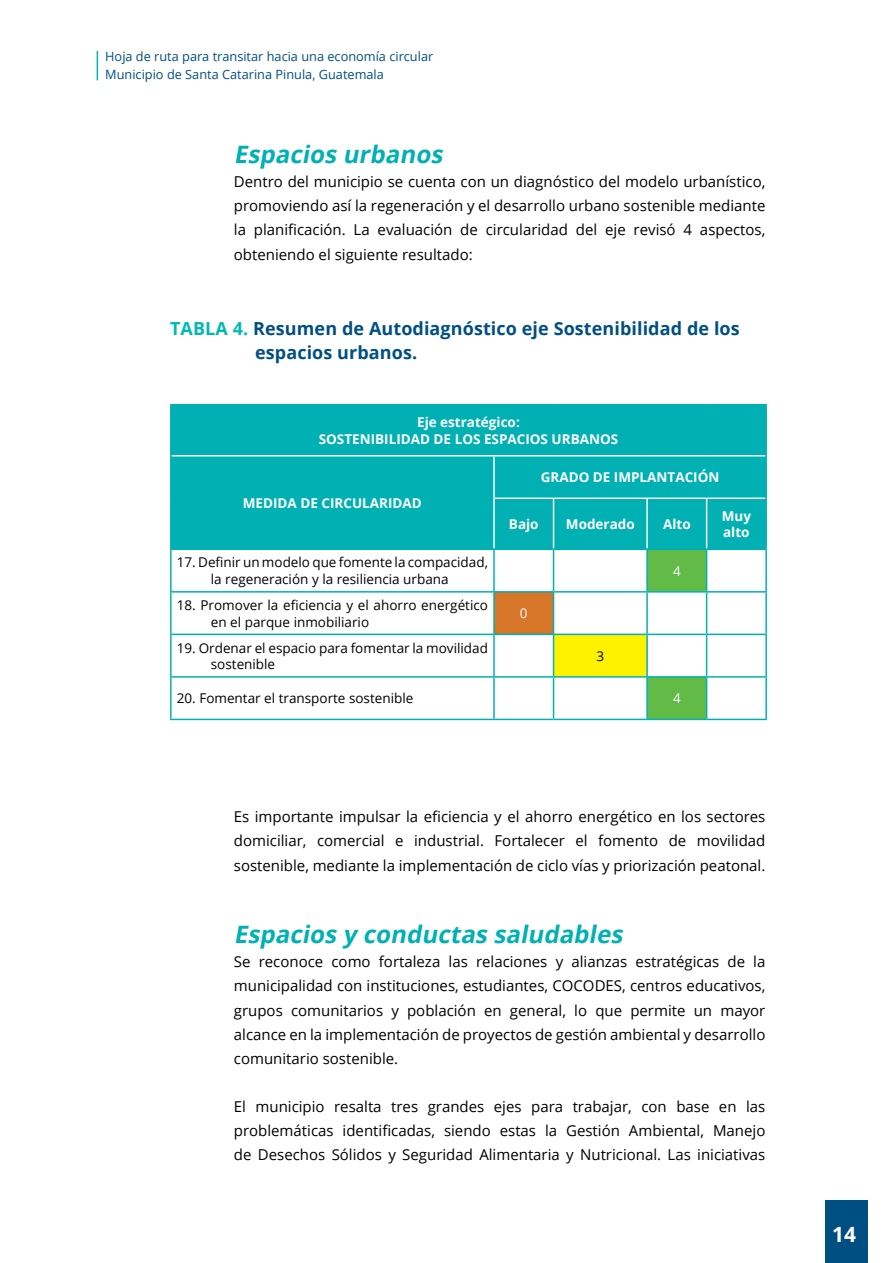
<style>
.page{position:relative;width:893px;height:1263px;background:#fff}
.page>*{position:absolute;margin:0;border:0;box-sizing:border-box;transform-origin:0 0}
.t1{font:italic 700 24px "Open Sans";color:#00b0b3}
.t2{font:700 21px "Open Sans";color:#fff}
.t3{font:700 18px/24.2px "Open Sans";letter-spacing:.005em;color:#004f83}
.t4{font:15px/24.2px "Open Sans";color:#000;text-align:justify}
.t5{font:13.5px/16.5px "Open Sans";color:#000}
.t6{font:700 13.5px/16.5px "Open Sans";color:#fff;text-align:center}
.t7{font:13.5px "Open Sans";color:#fff}
.t8{font:12.75px/18px "Open Sans";color:#004f83}
.s1{color:#00b9b6}
</style>
<div class="page">
<svg style="left:97px;top:51px;width:1px;height:29px"></svg>
<div style="left:826px;top:1201px;width:42px;height:62px;background:#004f83"></div>
<div style="left:172px;top:405px;width:593px;height:144px;background:#00b0b3"></div>
<svg style="left:648px;top:550px;width:58px;height:169px"></svg>
<div style="left:494px;top:592px;width:60px;height:42px;background:#d77528"></div>
<div style="left:554px;top:634px;width:93px;height:43px;background:#fff200"></div>
<hr style="left:170px;top:550px;width:2px;height:41px;background:#00b0b3">
<hr style="left:493px;top:550px;width:2px;height:41px;background:#00b0b3">
<hr style="left:553px;top:550px;width:1px;height:41px;background:#00b0b3">
<hr style="left:646px;top:550px;width:2px;height:41px;background:#00b0b3">
<hr style="left:706px;top:550px;width:1px;height:41px;background:#00b0b3">
<hr style="left:765px;top:550px;width:2px;height:41px;background:#00b0b3">
<hr style="left:170px;top:591px;width:324px;height:2px;background:#00b0b3">
<hr style="left:170px;top:593px;width:2px;height:41px;background:#00b0b3">
<hr style="left:494px;top:591px;width:59px;height:2px;background:#00b0b3">
<hr style="left:493px;top:593px;width:2px;height:41px;background:#00b0b3">
<hr style="left:554px;top:591px;width:93px;height:2px;background:#00b0b3">
<hr style="left:553px;top:593px;width:1px;height:41px;background:#00b0b3">
<hr style="left:647px;top:591px;width:60px;height:2px;background:#00b0b3">
<hr style="left:646px;top:593px;width:2px;height:41px;background:#00b0b3">
<hr style="left:707px;top:591px;width:60px;height:2px;background:#00b0b3">
<hr style="left:706px;top:593px;width:1px;height:41px;background:#00b0b3">
<hr style="left:765px;top:593px;width:2px;height:41px;background:#00b0b3">
<hr style="left:170px;top:634px;width:324px;height:1px;background:#00b0b3">
<hr style="left:170px;top:635px;width:2px;height:41px;background:#00b0b3">
<hr style="left:494px;top:634px;width:59px;height:1px;background:#00b0b3">
<hr style="left:493px;top:635px;width:2px;height:41px;background:#00b0b3">
<hr style="left:554px;top:634px;width:93px;height:1px;background:#00b0b3">
<hr style="left:553px;top:635px;width:1px;height:41px;background:#00b0b3">
<hr style="left:647px;top:634px;width:60px;height:1px;background:#00b0b3">
<hr style="left:646px;top:635px;width:2px;height:41px;background:#00b0b3">
<hr style="left:707px;top:634px;width:60px;height:1px;background:#00b0b3">
<hr style="left:706px;top:635px;width:1px;height:41px;background:#00b0b3">
<hr style="left:765px;top:635px;width:2px;height:41px;background:#00b0b3">
<hr style="left:170px;top:676px;width:324px;height:2px;background:#00b0b3">
<hr style="left:170px;top:678px;width:2px;height:41px;background:#00b0b3">
<hr style="left:494px;top:676px;width:59px;height:2px;background:#00b0b3">
<hr style="left:493px;top:678px;width:2px;height:41px;background:#00b0b3">
<hr style="left:554px;top:676px;width:93px;height:2px;background:#00b0b3">
<hr style="left:553px;top:678px;width:1px;height:41px;background:#00b0b3">
<hr style="left:647px;top:676px;width:60px;height:2px;background:#00b0b3">
<hr style="left:646px;top:678px;width:2px;height:41px;background:#00b0b3">
<hr style="left:707px;top:676px;width:60px;height:2px;background:#00b0b3">
<hr style="left:706px;top:678px;width:1px;height:41px;background:#00b0b3">
<hr style="left:765px;top:678px;width:2px;height:41px;background:#00b0b3">
<hr style="left:170px;top:719px;width:324px;height:1px;background:#00b0b3">
<hr style="left:494px;top:719px;width:59px;height:1px;background:#00b0b3">
<hr style="left:554px;top:719px;width:93px;height:1px;background:#00b0b3">
<hr style="left:647px;top:719px;width:60px;height:1px;background:#00b0b3">
<hr style="left:707px;top:719px;width:60px;height:1px;background:#00b0b3">
<hr style="left:172px;top:455px;width:322px;height:1px;background:#fff">
<hr style="left:494px;top:455px;width:59px;height:1px;background:#fff">
<hr style="left:493px;top:456px;width:2px;height:41px;background:#fff">
<hr style="left:554px;top:455px;width:93px;height:1px;background:#fff">
<hr style="left:647px;top:455px;width:60px;height:1px;background:#fff">
<hr style="left:707px;top:455px;width:58px;height:1px;background:#fff">
<hr style="left:493px;top:497px;width:60px;height:2px;background:#fff">
<hr style="left:493px;top:499px;width:2px;height:50px;background:#fff">
<hr style="left:554px;top:497px;width:93px;height:2px;background:#fff">
<hr style="left:553px;top:499px;width:1px;height:50px;background:#fff">
<hr style="left:647px;top:497px;width:60px;height:2px;background:#fff">
<hr style="left:646px;top:499px;width:2px;height:50px;background:#fff">
<hr style="left:707px;top:497px;width:58px;height:2px;background:#fff">
<hr style="left:706px;top:499px;width:1px;height:50px;background:#fff">
<hr style="left:170px;top:404px;width:324px;height:1px;background:#00b0b3">
<hr style="left:170px;top:405px;width:2px;height:51px;background:#00b0b3">
<hr style="left:494px;top:404px;width:59px;height:1px;background:#00b0b3">
<hr style="left:554px;top:404px;width:93px;height:1px;background:#00b0b3">
<hr style="left:647px;top:404px;width:60px;height:1px;background:#00b0b3">
<hr style="left:707px;top:404px;width:60px;height:1px;background:#00b0b3">
<hr style="left:765px;top:405px;width:2px;height:51px;background:#00b0b3">
<hr style="left:170px;top:456px;width:2px;height:42px;background:#00b0b3">
<hr style="left:170px;top:498px;width:2px;height:51px;background:#00b0b3">
<hr style="left:170px;top:549px;width:324px;height:1px;background:#00b0b3">
<hr style="left:765px;top:456px;width:2px;height:42px;background:#00b0b3">
<hr style="left:765px;top:498px;width:2px;height:51px;background:#00b0b3">
<hr style="left:494px;top:549px;width:59px;height:1px;background:#00b0b3">
<hr style="left:554px;top:549px;width:93px;height:1px;background:#00b0b3">
<hr style="left:647px;top:549px;width:60px;height:1px;background:#00b0b3">
<hr style="left:707px;top:549px;width:60px;height:1px;background:#00b0b3">
<p class="t8" style="left:105px;top:47px;width:330px">Hoja de ruta para transitar hacia una economía circular<br>Municipio de Santa Catarina Pinula, Guatemala</p>
<h1 class="t1" style="left:234px;top:137px;width:216px">Espacios urbanos</h1>
<p class="t4" style="left:234px;top:169px;width:533px">Dentro del municipio se cuenta con un diagnóstico del modelo urbanístico, promoviendo así la regeneración y el desarrollo urbano sostenible mediante la planificación. La evaluación de circularidad del eje revisó 4 aspectos, obteniendo el siguiente resultado:</p>
<p class="t3" style="left:255px;top:316px;width:486px;text-indent:-85px"><span class="s1">TABLA 4.</span> Resumen de Autodiagnóstico eje Sostenibilidad de los espacios urbanos.</p>
<p class="t6" style="left:319px;top:414px;width:301px">Eje estratégico:<br>SOSTENIBILIDAD DE LOS ESPACIOS URBANOS</p>
<p class="t6" style="left:243px;top:494px;width:181px">MEDIDA DE CIRCULARIDAD</p>
<p class="t6" style="left:541px;top:469px;width:180px">GRADO DE IMPLANTACIÓN</p>
<p class="t6" style="left:509px;top:515px;width:31px">Bajo</p>
<p class="t6" style="left:566px;top:515px;width:70px">Moderado</p>
<p class="t6" style="left:663px;top:515px;width:29px">Alto</p>
<p class="t6" style="left:722px;top:507px;width:31px;text-align:left">Muy alto</p>
<p class="t5" style="left:177px;top:554px;width:313px;text-align:center">17. Definir un modelo que fomente la compacidad, la regeneración y la resiliencia urbana</p>
<p class="t7" style="left:673px;top:562px;width:9px">4</p>
<p class="t5" style="left:211px;top:596px;width:279px;text-indent:-34px">18. Promover la eficiencia y el ahorro energético en el parque inmobiliario</p>
<p class="t7" style="left:520px;top:604px;width:9px">0</p>
<p class="t5" style="left:211px;top:639px;width:279px;text-indent:-34px">19. Ordenar el espacio para fomentar la movilidad sostenible</p>
<p class="t5" style="left:596px;top:647px;width:9px">3</p>
<p class="t5" style="left:177px;top:690px;width:238px">20. Fomentar el transporte sostenible</p>
<p class="t7" style="left:673px;top:689px;width:9px">4</p>
<p class="t4" style="left:234px;top:804px;width:533px">Es importante impulsar la eficiencia y el ahorro energético en los sectores domiciliar, comercial e industrial. Fortalecer el fomento de movilidad sostenible, mediante la implementación de ciclo vías y priorización peatonal.</p>
<h1 class="t1" style="left:234px;top:917px;width:396px">Espacios y conductas saludables</h1>
<p class="t4" style="left:234px;top:949px;width:533px">Se reconoce como fortaleza las relaciones y alianzas estratégicas de la municipalidad con instituciones, estudiantes, COCODES, centros educativos, grupos comunitarios y población en general, lo que permite un mayor alcance en la implementación de proyectos de gestión ambiental y desarrollo comunitario sostenible.</p>
<p class="t4" style="left:234px;top:1094px;width:533px">El municipio resalta tres grandes ejes para trabajar, con base en las problemáticas identificadas, siendo estas la Gestión Ambiental, Manejo de Desechos Sólidos y Seguridad Alimentaria y Nutricional. Las iniciativas</p>
<h2 class="t2" style="left:832px;top:1220px;width:25px">14</h2>
</div>
